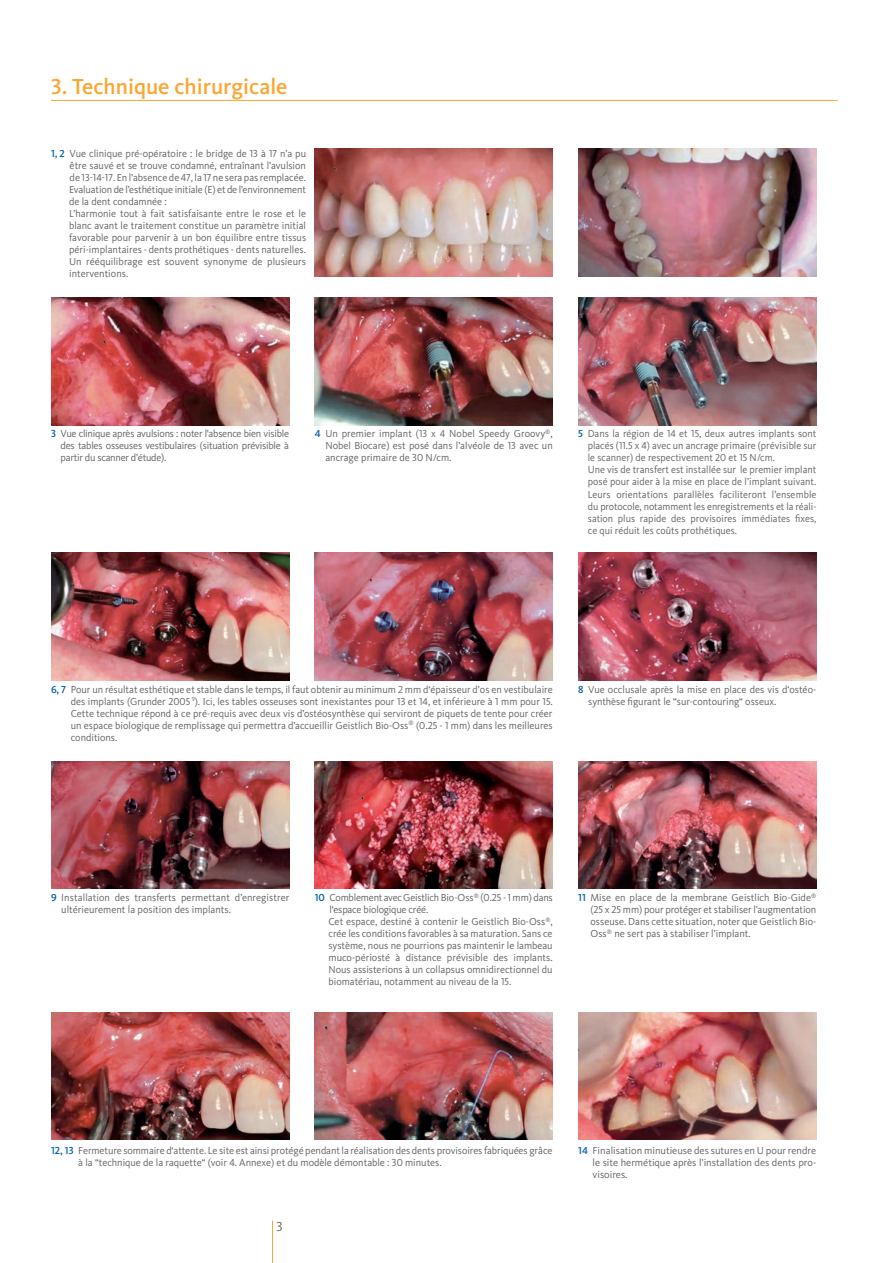
<style>
.page{position:relative;width:893px;height:1263px;background:#fff}
.page>*{position:absolute;margin:0;border:0;box-sizing:border-box;transform-origin:0 0}
.Zwischentitel{font:500 22.5px "Kievit OT";color:#faa633}
.t1{font:13.5px "Kievit OT";color:#636366}
.CC_Légende{font:10.5px/12px "Kievit OT";color:#636366;text-align:justify}
.CC_Légende-2{font:10.5px/12px "Kievit OT";color:#636366;text-align:justify;scale:.96 1}
.CC_Légende-3{font:10.5px/12px "Kievit OT";letter-spacing:-.02em;color:#636366}
.s1{font-weight:500;color:#0160ae}
</style>
<div class="page">
<hr style="left:272px;top:1220px;width:1px;height:43px;background:#faa633">
<hr style="left:51px;top:100px;width:787px;height:1px;background:#faa633">
<img style="left:315px;top:149px;width:238px;height:127px">
<img style="left:578px;top:149px;width:238px;height:127px">
<img style="left:51px;top:298px;width:238px;height:127px">
<img style="left:51px;top:553px;width:238px;height:127px">
<img style="left:315px;top:553px;width:238px;height:127px">
<img style="left:578px;top:553px;width:238px;height:127px">
<img style="left:51px;top:1012px;width:238px;height:128px">
<img style="left:315px;top:1012px;width:238px;height:128px">
<img style="left:51px;top:761px;width:238px;height:128px">
<img style="left:315px;top:761px;width:238px;height:128px">
<img style="left:578px;top:1012px;width:238px;height:128px">
<img style="left:578px;top:761px;width:238px;height:128px">
<img style="left:315px;top:298px;width:238px;height:127px">
<img style="left:578px;top:298px;width:238px;height:127px">
<p class="Zwischentitel" style="left:51px;top:73px;width:238px">3. Technique chirurgicale</p>
<p class="CC_Légende" style="left:70px;top:147px;width:238px;text-indent:-19px"><span class="s1">1, 2</span> Vue clinique pré-opératoire : le bridge de 13 à 17 n’a pu être sauvé et se trouve condamné, entraînant l’avulsion de 13-14-17. En l’absence de 47, la 17 ne sera pas remplacée.</p>
<p class="CC_Légende" style="left:69px;top:183px;width:238px">Evaluation de l’esthétique initiale (E) et de l’environnement de la dent condamnée :</p>
<p class="CC_Légende" style="left:69px;top:207px;width:239px">L’harmonie tout à fait satisfaisante entre le rose et le blanc avant le traitement constitue un paramètre initial favorable pour parvenir à un bon équilibre entre tissus péri-implantaires - dents prothétiques - dents naturelles.<br>Un rééquilibrage est souvent synonyme de plusieurs interventions.</p>
<p class="CC_Légende" style="left:61px;top:428px;width:230px;text-indent:-10px"><span class="s1">3</span> Vue clinique après avulsions : noter l’absence bien visible des tables osseuses vestibulaires (situation prévisible à partir du scanner d’étude).</p>
<p class="CC_Légende" style="left:325px;top:428px;width:229px;text-indent:-11px"><span class="s1">4</span> Un premier implant (13 x 4 Nobel Speedy Groovy<sup>®</sup>, Nobel Biocare) est posé dans l’alvéole de 13 avec un ancrage primaire de 30 N/cm.</p>
<p class="CC_Légende-2" style="left:588px;top:428px;width:240px;text-indent:-9px"><span class="s1">5</span> Dans la région de 14 et 15, deux autres implants sont placés (11.5 x 4) avec un ancrage primaire (prévisible sur le scanner) de respectivement 20 et 15 N/cm.</p>
<p class="CC_Légende-2" style="left:588px;top:464px;width:240px">Une vis de transfert est installée sur le premier implant posé pour aider à la mise en place de l’implant suivant.<br>Leurs orientations parallèles faciliteront l’ensemble du protocole, notamment les enregistrements et la réali&shy;sation plus rapide des provisoires immédiates fixes, ce qui réduit les coûts prothétiques.</p>
<p class="CC_Légende" style="left:71px;top:683px;width:483px;text-indent:-20px"><span class="s1">6, 7</span> Pour un résultat esthétique et stable dans le temps, il faut obtenir au minimum 2 mm d‘épaisseur d’os en vestibulaire des implants (Grunder 2005 <sup>9</sup>). Ici, les tables osseuses sont inexistantes pour 13 et 14, et inférieure à 1 mm pour 15.<br>Cette technique répond à ce pré-requis avec deux vis d’ostéosynthèse qui serviront de piquets de tente pour créer un espace biologique de remplissage qui permettra d’accueillir Geistlich Bio-Oss<sup>®</sup> (0.25 - 1 mm) dans les meilleures conditions.</p>
<p class="CC_Légende" style="left:588px;top:683px;width:230px;text-indent:-10px"><span class="s1">8</span> Vue occlusale après la mise en place des vis d‘ostéo&shy;synthèse figurant le “sur-contouring“ osseux.</p>
<p class="CC_Légende" style="left:61px;top:891px;width:230px;text-indent:-10px"><span class="s1">9</span> Installation des transferts permettant d’enregistrer ultérieurement la position des implants.</p>
<p class="CC_Légende-3" style="left:329px;top:891px;width:225px;text-indent:-15px"><span class="s1">10</span> Comblement avec Geistlich Bio-Oss<sup>®</sup> (0.25 - 1 mm) dans l‘espace biologique créé.</p>
<p class="CC_Légende" style="left:328px;top:915px;width:226px">Cet espace, destiné à contenir le Geistlich Bio-Oss<sup>®</sup>, crée les conditions favorables à sa maturation. Sans ce système, nous ne pourrions pas maintenir le lambeau muco-périosté à distance prévisible des implants.<br>Nous assisterions à un collapsus omnidirectionnel du biomatériau, notamment au niveau de la 15.</p>
<p class="CC_Légende" style="left:590px;top:891px;width:227px;text-indent:-12px"><span class="s1">11</span> Mise en place de la membrane Geistlich Bio-Gide<sup>® </sup>(25 x 25 mm) pour protéger et stabiliser l’augmentation osseuse. Dans cette situation, noter que Geistlich Bio-Oss<sup>®</sup> ne sert pas à stabiliser l’implant.</p>
<p class="CC_Légende" style="left:78px;top:1144px;width:476px;text-indent:-27px"><span class="s1">12, 13</span> Fermeture sommaire d‘attente. Le site est ainsi protégé pendant la réalisation des dents provisoires fabriquées grâce à la “technique de la raquette“ (voir 4. Annexe) et du modèle démontable : 30 minutes.</p>
<p class="CC_Légende" style="left:593px;top:1144px;width:225px;text-indent:-14px"><span class="s1">14</span> Finalisation minutieuse des sutures en U pour rendre le site hermétique après l’installation des dents pro&shy;visoires.</p>
<p class="t1" style="left:276px;top:1218px;width:8px">3</p>
</div>
